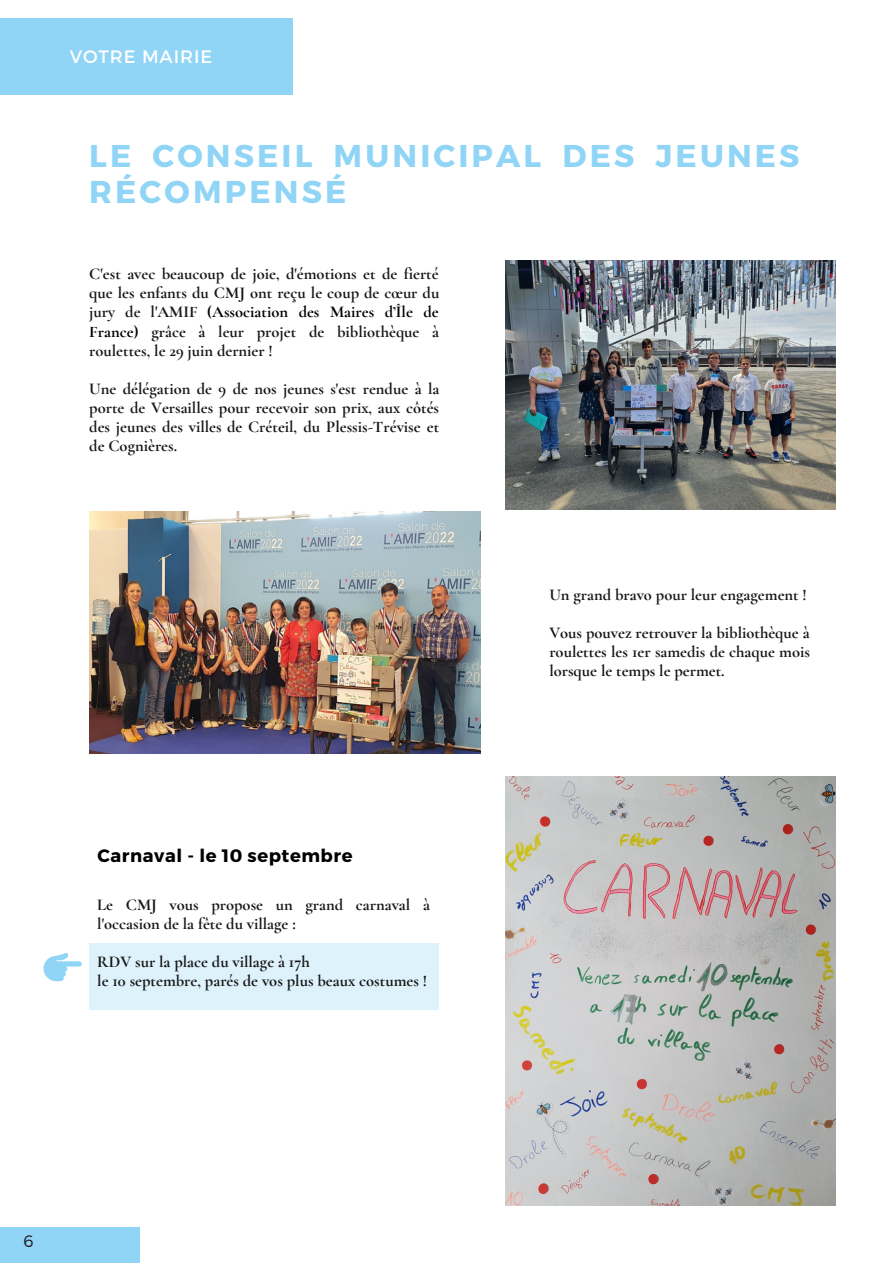
<style>
.page{position:relative;width:893px;height:1264px;background:#fff}
.page>*{position:absolute;margin:0;border:0;box-sizing:border-box;transform-origin:0 0}
.t1{font:700 31.5px/36px "Montserrat";letter-spacing:.1em;color:#90d4f6}
.t2{font:700 18px "Montserrat";letter-spacing:.03em;color:#000}
.t3{font:18px "Montserrat";letter-spacing:.05em;color:#fff}
.t4{font:700 16.5px/19px "Cormorant Garamond";color:#171717;text-align:justify}
.t5{font:300 16.5px "Montserrat";color:#171717}
.s1{color:#000}
</style>
<div class="page">
<div style="left:0;top:18px;width:293px;height:77px;background:#90d4f6"></div>
<div style="left:0;top:1227px;width:140px;height:35px;background:#90d4f6"></div>
<img style="left:505px;top:261px;width:330px;height:248px">
<img style="left:89px;top:512px;width:391px;height:241px">
<div style="left:89px;top:943px;width:350px;height:66px;background:#def2fc"></div>
<svg style="left:43px;top:953px;width:39px;height:28px"></svg>
<img style="left:505px;top:776px;width:330px;height:428px">
<p class="t3" style="left:70px;top:44px;width:144px">VOTRE MAIRIE</p>
<h1 class="t1" style="left:89px;top:136px;width:711px">LE CONSEIL MUNICIPAL DES JEUNES<br>RÉCOMPENSÉ</h1>
<p class="t4" style="left:89px;top:264px;width:351px">C'est avec beaucoup de joie, d'émotions et de fierté que les enfants du CMJ ont reçu le coup de cœur du jury de l'AMIF <span class="s1">(Association des Maires d’Île de France)</span> grâce à leur projet de bibliothèque à roulettes, le 29 juin dernier !</p>
<p class="t4" style="left:89px;top:379px;width:351px">Une délégation de 9 de nos jeunes s'est rendue à la porte de Versailles pour recevoir son prix, aux côtés des jeunes des villes de Créteil, du Plessis-Trévise et de Cognières.</p>
<p class="t2" style="left:98px;top:844px;width:256px">Carnaval - le 10 septembre</p>
<p class="t4" style="left:97px;top:895px;width:334px">Le CMJ vous propose un grand carnaval à l'occasion de la fête du village :</p>
<p class="t4" style="left:97px;top:952px;width:331px">RDV sur la place du village à 17h<br>le 10 septembre, parés de vos plus beaux costumes !</p>
<p class="t4" style="left:549px;top:585px;width:259px">Un grand bravo pour leur engagement !</p>
<p class="t4" style="left:549px;top:623px;width:262px">Vous pouvez retrouver la bibliothèque à roulettes les 1er samedis de chaque mois lorsque le temps le permet.</p>
<p class="t5" style="left:24px;top:1230px;width:11px">6</p>
</div>
